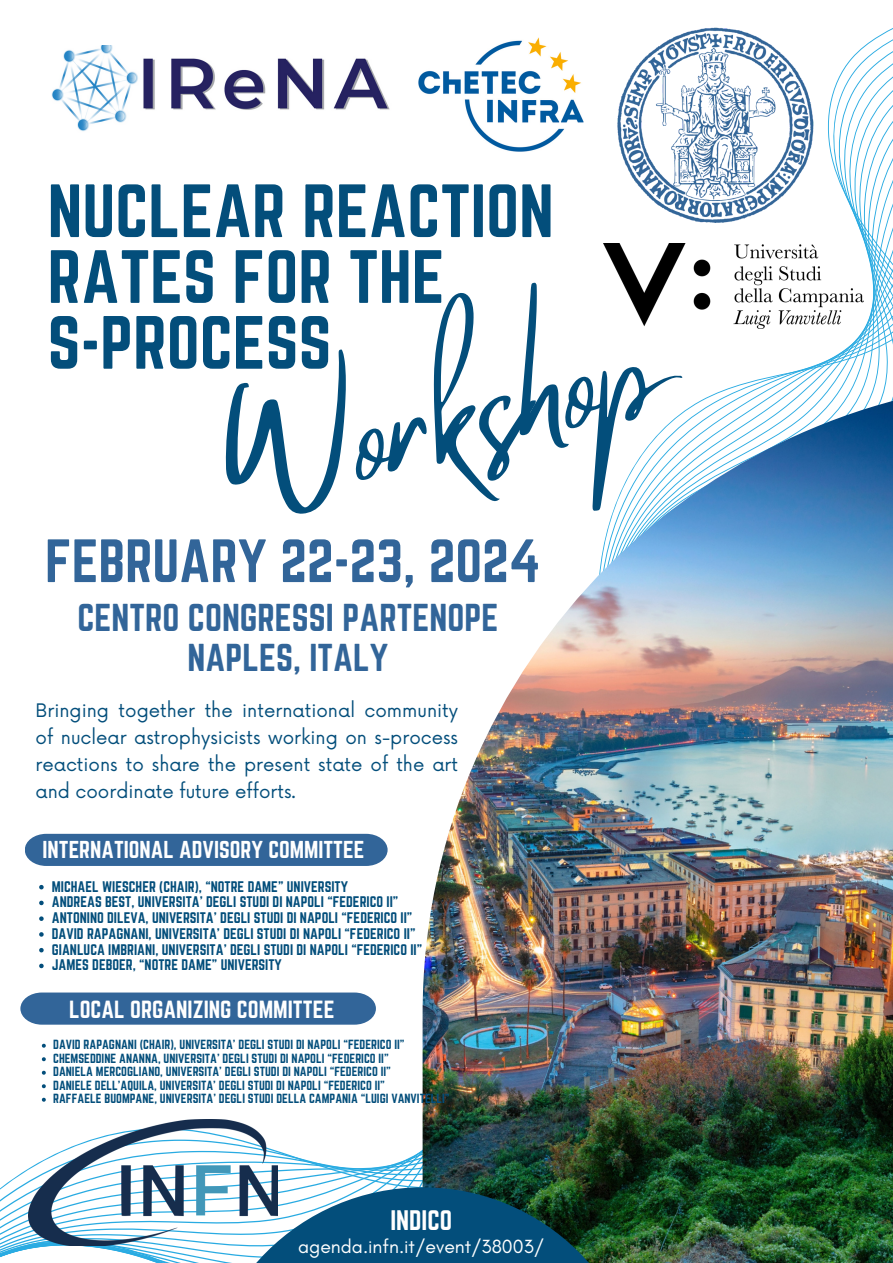
<style>
.page{position:relative;width:893px;height:1263px;background:#fff}
.page>*{position:absolute;margin:0;border:0;box-sizing:border-box;transform-origin:0 0}
.t1{font:140.4px "Mistrully";color:#034e7b}
.t2{font:65.85px/65.8px "Norwester";color:#034e7b}
.t3{font:53.4px "Norwester";color:#326599}
.t4{font:33.97px/40.2px "Norwester";color:#326599;text-align:center}
.t5{font:24.67px "Norwester";color:#fff}
.t6{font:21.67px "Norwester";color:#fff}
.t7{font:21.38px "Norwester";color:#fff}
.t8{font:19.42px "Glacial Indifference";color:#fff}
.t9{font:18.15px/27px "Now";color:#034e7b;text-align:justify}
.t10{font:13.42px "Norwester";color:#034e7b}
.t11{font:11.62px "Norwester";color:#034e7b}
</style>
<div class="page">
<img style="left:51px;top:45px;width:339px;height:86px">
<svg style="left:511px;top:83px;width:382px;height:296px"></svg>
<svg style="left:0;top:833px;width:422px;height:430px"></svg>
<img style="left:422px;top:379px;width:471px;height:884px">
<svg style="left:202px;top:1187px;width:441px;height:76px;background:#245e71"></svg>
<img style="left:617px;top:27px;width:196px;height:196px">
<div style="left:25px;top:834px;width:362px;height:32px;background:#326599"></div>
<svg style="left:20px;top:992px;width:356px;height:33px;background:#3c6d9e"></svg>
<img style="left:28px;top:1119px;width:249px;height:127px">
<img style="left:603px;top:243px;width:260px;height:85px">
<img style="left:418px;top:38px;width:166px;height:113px">
<svg style="left:39px;top:885px;width:5px;height:4px"></svg>
<svg style="left:39px;top:901px;width:5px;height:4px"></svg>
<svg style="left:39px;top:916px;width:5px;height:5px"></svg>
<svg style="left:39px;top:932px;width:5px;height:5px"></svg>
<svg style="left:39px;top:948px;width:5px;height:4px"></svg>
<svg style="left:39px;top:964px;width:5px;height:4px"></svg>
<svg style="left:42px;top:1044px;width:4px;height:4px"></svg>
<svg style="left:42px;top:1057px;width:4px;height:4px"></svg>
<svg style="left:42px;top:1071px;width:4px;height:4px"></svg>
<svg style="left:42px;top:1084px;width:4px;height:4px"></svg>
<svg style="left:42px;top:1098px;width:4px;height:4px"></svg>
<p class="t2" style="left:48px;top:178px;width:508px">NUCLEAR REACTION<br>RATES FOR THE<br>S-PROCESS</p>
<h2 class="t1" style="left:191px;top:361px;width:467px;rotate:-14deg">Workshop</h2>
<p class="t3" style="left:45px;top:529px;width:497px">FEBRUARY 22-23, 2024</p>
<h3 class="t4" style="left:77px;top:597px;width:422px">CENTRO CONGRESSI PARTENOPE<br>NAPLES, ITALY</h3>
<h1 class="t9" style="left:36px;top:698px;width:424px">Bringing together the international community of nuclear astrophysicists working on s-process reactions to share the present state of the art and coordinate future efforts.</h1>
<h4 class="t7" style="left:43px;top:837px;width:323px">INTERNATIONAL ADVISORY COMMITTEE</h4>
<h5 class="t10" style="left:52px;top:878px;width:298px">MICHAEL WIESCHER (CHAIR), “NOTRE DAME” UNIVERSITY</h5>
<p class="t10" style="left:52px;top:894px;width:348px">ANDREAS BEST, UNIVERSITA’ DEGLI STUDI DI NAPOLI “FEDERICO II”</p>
<p class="t10" style="left:52px;top:910px;width:362px">ANTONINO DILEVA, UNIVERSITA’ DEGLI STUDI DI NAPOLI “FEDERICO II”</p>
<p class="t10" style="left:52px;top:925px;width:365px">DAVID RAPAGNANI, UNIVERSITA’ DEGLI STUDI DI NAPOLI “FEDERICO II”</p>
<p class="t10" style="left:52px;top:941px;width:372px">GIANLUCA IMBRIANI, UNIVERSITA’ DEGLI STUDI DI NAPOLI “FEDERICO II”</p>
<p class="t10" style="left:52px;top:957px;width:232px">JAMES DEBOER, “NOTRE DAME” UNIVERSITY</p>
<h6 class="t6" style="left:69px;top:996px;width:267px">LOCAL ORGANIZING COMMITTEE</h6>
<p class="t11" style="left:53px;top:1038px;width:353px">DAVID RAPAGNANI (CHAIR), UNIVERSITA’ DEGLI STUDI DI NAPOLI “FEDERICO II”</p>
<h5 class="t11" style="left:53px;top:1051px;width:337px">CHEMSEDDINE ANANNA, UNIVERSITA’ DEGLI STUDI DI NAPOLI “FEDERICO II”</h5>
<p class="t11" style="left:53px;top:1065px;width:339px">DANIELA MERCOGLIANO, UNIVERSITA’ DEGLI STUDI DI NAPOLI “FEDERICO II”</p>
<p class="t11" style="left:53px;top:1078px;width:333px">DANIELE DELL’AQUILA, UNIVERSITA’ DEGLI STUDI DI NAPOLI “FEDERICO II”</p>
<p class="t11" style="left:53px;top:1092px;width:398px">RAFFAELE BUOMPANE, UNIVERSITA’ DEGLI STUDI DELLA CAMPANIA “LUIGI VANVITELLI”</p>
<h3 class="t5" style="left:390px;top:1205px;width:63px">INDICO</h3>
<h3 class="t8" style="left:298px;top:1234px;width:248px">agenda.infn.it/event/38003/</h3>
</div>
